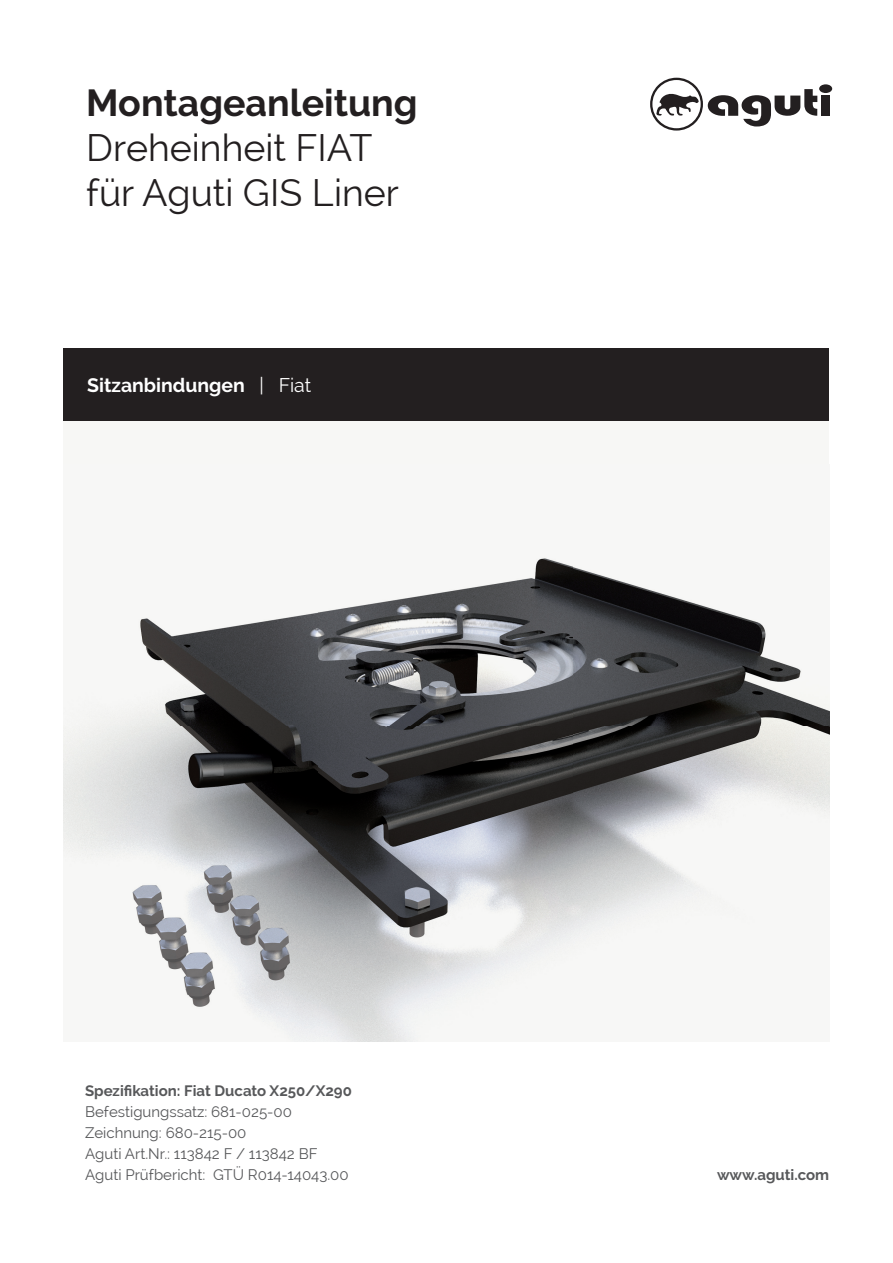
<style>
.page{position:relative;width:893px;height:1263px;background:#fff}
.page>*{position:absolute;margin:0;border:0;box-sizing:border-box;transform-origin:0 0}
.t1{font:37.5px/45px "Raleway";color:#231f20}
.t2{font:700 37.5px "Raleway";color:#231f20}
.t3{font:700 19.35px "Raleway";color:#fff}
.t4{font:15px/21px "Raleway";color:#57585a}
.t5{font:700 15px "Raleway";color:#57585a}
.s1{font-weight:400}
</style>
<div class="page">
<div style="left:64px;top:349px;width:765px;height:72px;background:#231f20"></div>
<div style="left:822px;top:96px;width:8px;height:20px;background:#231f20"></div>
<div style="left:819px;top:84px;width:13px;height:9px;background:#231f20;border-radius:50%"></div>
<svg style="left:650px;top:78px;width:167px;height:53px"></svg>
<div style="left:64px;top:421px;width:765px;height:621px;background:#f7f7f5"></div>
<img style="left:64px;top:558px;width:765px;height:484px">
<h1 class="t2" style="left:86px;top:81px;width:333px">Montageanleitung</h1>
<h1 class="t1" style="left:86px;top:125px;width:314px">Dreheinheit FIAT für Aguti GIS Liner</h1>
<p class="t3" style="left:87px;top:375px;width:226px">Sitzanbindungen <span class="s1">| Fiat</span></p>
<p class="t5" style="left:85px;top:1082px;width:268px">Spezifikation: Fiat Ducato X250/X290</p>
<p class="t4" style="left:85px;top:1101px;width:265px">Befestigungssatz: 681-025-00<br>Zeichnung: 680-215-00<br>Aguti Art.Nr.: 113842 F / 113842 BF<br>Aguti Prüfbericht: GTÜ R014-14043.00</p>
<p class="t5" style="left:717px;top:1166px;width:114px">www.aguti.com</p>
</div>
